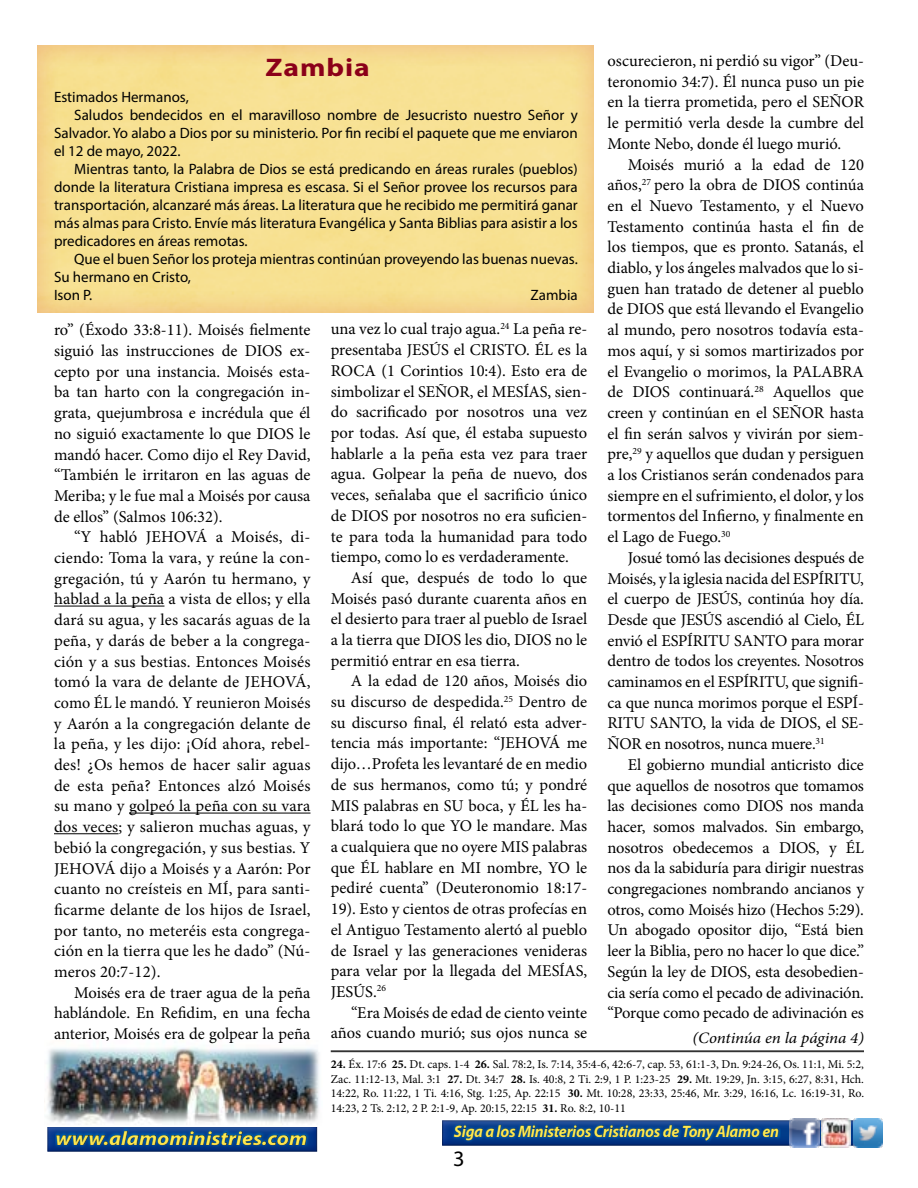
<style>
.page{position:relative;width:918px;height:1188px;background:#fff}
.page>*{position:absolute;margin:0;border:0;box-sizing:border-box;transform-origin:0 0}
.t1{font:700 25.5px "Myriad Pro";letter-spacing:.03em;color:#8b0019;scale:1.16 1}
.t2{font:22.05px "Myriad Pro";color:#000}
.t3{font:italic 700 19.5px "Myriad Pro";color:#ffeb50;scale:1.12 1}
.t4{font:16.5px/20.7px "Minion Pro";color:#000;text-align:justify}
.t5{font:italic 700 16.5px "Myriad Pro";letter-spacing:-.02em;color:#ffeb50}
.t6{font:italic 15.9px "Minion Pro";letter-spacing:-.01em;color:#000;scale:1.07 1}
.t7{font:15px "Myriad Pro";color:#000}
.t8{font:12px/14.4px "Minion Pro";color:#000;text-align:justify}
.s1{font-weight:700}
</style>
<div class="page">
<div style="left:40px;top:1122px;width:287px;height:30px;background:#002a5c;opacity:.4"></div>
<img style="left:44px;top:1047px;width:278px;height:79px">
<hr style="left:54px;top:606px;width:110px;height:1px;background:#000">
<hr style="left:129px;top:813px;width:182px;height:1px;background:#000">
<hr style="left:54px;top:833px;width:65px;height:1px;background:#000">
<hr style="left:331px;top:1050px;width:533px;height:2px;background:#000">
<div style="left:37px;top:31px;width:567px;height:294px;background:#d70f52;opacity:.2"></div>
<div style="left:55px;top:1127px;width:255px;height:21px;background:#214f9a"></div>
<div style="left:55px;top:1129px;width:254px;height:17px;background:#ffe600;opacity:.3"></div>
<div style="left:56px;top:1130px;width:253px;height:17px;background:#dc6657;opacity:.2"></div>
<div style="left:435px;top:1116px;width:439px;height:30px;background:#002a5c;opacity:.4"></div>
<svg style="left:453px;top:1120px;width:326px;height:3px"></svg>
<div style="left:451px;top:1123px;width:329px;height:18px;background:#1c4c97"></div>
<div style="left:452px;top:1124px;width:329px;height:19px;background:#dc6657;opacity:.2"></div>
<img style="left:789px;top:1118px;width:30px;height:30px">
<img style="left:853px;top:1118px;width:30px;height:30px">
<img style="left:822px;top:1118px;width:29px;height:30px">
<h1 class="t1" style="left:265px;top:51px;width:91px">Zambia</h1>
<p class="t7" style="left:54px;top:87px;width:136px">Estimados Hermanos,</p>
<p class="t7" style="left:74px;top:105px;width:505px">Saludos bendecidos en el maravilloso nombre de Jesucristo nuestro Señor y</p>
<p class="t7" style="left:54px;top:123px;width:525px">Salvador. Yo alabo a Dios por su ministerio. Por fin recibí el paquete que me enviaron</p>
<p class="t7" style="left:54px;top:141px;width:128px">el 12 de mayo, 2022.</p>
<p class="t7" style="left:74px;top:159px;width:505px">Mientras tanto, la Palabra de Dios se está predicando en áreas rurales (pueblos)</p>
<p class="t7" style="left:54px;top:177px;width:525px">donde la literatura Cristiana impresa es escasa. Si el Señor provee los recursos para</p>
<p class="t7" style="left:54px;top:195px;width:525px">transportación, alcanzaré más áreas. La literatura que he recibido me permitirá ganar</p>
<p class="t7" style="left:54px;top:213px;width:525px">más almas para Cristo. Envíe más literatura Evangélica y Santa Biblias para asistir a los</p>
<p class="t7" style="left:54px;top:231px;width:195px">predicadores en áreas remotas.</p>
<p class="t7" style="left:74px;top:249px;width:505px">Que el buen Señor los proteja mientras continúan proveyendo las buenas nuevas.</p>
<p class="t7" style="left:54px;top:267px;width:139px">Su hermano en Cristo,</p>
<p class="t7" style="left:54px;top:285px;width:40px">Ison P.</p>
<p class="t7" style="left:531px;top:285px;width:49px">Zambia</p>
<p class="t4" style="left:54px;top:320px;width:258px">ro” (Éxodo 33:8-11). Moisés fielmente siguió las instrucciones de DIOS ex&shy;cepto por una instancia. Moisés esta&shy;ba tan harto con la congregación in&shy;grata, quejumbrosa e incrédula que él no siguió exactamente lo que DIOS le mandó hacer. Como dijo el Rey David, “También le irritaron en las aguas de Meriba; y le fue mal a Moisés por causa de ellos” (Salmos 106:32).</p>
<p class="t4" style="left:54px;top:527px;width:258px;text-indent:20px">“Y habló JEHOVÁ a Moisés, di&shy;ciendo: Toma la vara, y reúne la con&shy;gregación, tú y Aarón tu hermano, y hablad a la peña a vista de ellos; y ella dará su agua, y les sacarás aguas de la peña, y darás de beber a la congrega&shy;ción y a sus bestias. Entonces Moisés tomó la vara de delante de JEHOVÁ, como ÉL le mandó. Y reunieron Moisés y Aarón a la congregación delante de la peña, y les dijo: ¡Oíd ahora, rebel&shy;des! ¿Os hemos de hacer salir aguas de esta peña? Entonces alzó Moisés su mano y golpeó la peña con su vara dos veces; y salieron muchas aguas, y bebió la congregación, y sus bestias. Y JEHOVÁ dijo a Moisés y a Aarón: Por cuanto no creísteis en MÍ, para santi&shy;ficarme delante de los hijos de Israel, por tanto, no meteréis esta congrega&shy;ción en la tierra que les he dado” (Nú&shy;meros 20:7-12).</p>
<p class="t4" style="left:54px;top:982px;width:258px;text-indent:20px">Moisés era de traer agua de la peña hablándole. En Refidim, en una fecha anterior, Moisés era de golpear la peña</p>
<p class="t4" style="left:331px;top:319px;width:258px">una vez lo cual trajo agua.<sup>24</sup> La peña re&shy;presentaba JESÚS el CRISTO. ÉL es la ROCA (1 Corintios 10:4). Esto era de simbolizar el SEÑOR, el MESÍAS, sien&shy;do sacrificado por nosotros una vez por todas. Así que, él estaba supuesto hablarle a la peña esta vez para traer agua. Golpear la peña de nuevo, dos veces, señalaba que el sacrificio único de DIOS por nosotros no era suficien&shy;te para toda la humanidad para todo tiempo, como lo es verdaderamente.</p>
<p class="t4" style="left:331px;top:567px;width:258px;text-indent:20px">Así que, después de todo lo que Moisés pasó durante cuarenta años en el desierto para traer al pueblo de Israel a la tierra que DIOS les dio, DIOS no le permitió entrar en esa tierra.</p>
<p class="t4" style="left:331px;top:671px;width:258px;text-indent:20px">A la edad de 120 años, Moisés dio su discurso de despedida.<sup>25</sup> Dentro de su discurso final, él relató esta adver&shy;tencia más importante: “JEHOVÁ me dijo…Profeta les levantaré de en medio de sus hermanos, como tú; y pondré MIS palabras en SU boca, y ÉL les ha&shy;blará todo lo que YO le mandare. Mas a cualquiera que no oyere MIS palabras que ÉL hablare en MI nombre, YO le pediré cuenta” (Deuteronomio 18:17- 19). Esto y cientos de otras profecías en el Antiguo Testamento alertó al pueblo de Israel y las generaciones venideras para velar por la llegada del MESÍAS, JESÚS.<sup>26</sup></p>
<p class="t4" style="left:331px;top:1002px;width:258px;text-align:right">“Era Moisés de edad de ciento veinte años cuando murió; sus ojos nunca se</p>
<p class="t4" style="left:608px;top:50px;width:258px">oscurecieron, ni perdió su vigor” (Deu&shy;teronomio 34:7). Él nunca puso un pie en la tierra prometida, pero el SEÑOR le permitió verla desde la cumbre del Monte Nebo, donde él luego murió.</p>
<p class="t4" style="left:607px;top:154px;width:258px;text-indent:20px">Moisés murió a la edad de 120 años,<sup>27</sup> pero la obra de DIOS continúa en el Nuevo Testamento, y el Nuevo Testamento continúa hasta el fin de los tiempos, que es pronto. Satanás, el diablo, y los ángeles malvados que lo si&shy;guen han tratado de detener al pueblo de DIOS que está llevando el Evangelio al mundo, pero nosotros todavía esta&shy;mos aquí, y si somos martirizados por el Evangelio o morimos, la PALABRA de DIOS continuará.<sup>28</sup> Aquellos que creen y continúan en el SEÑOR hasta el fin serán salvos y vivirán por siem&shy;pre,<sup>29</sup> y aquellos que dudan y persiguen a los Cristianos serán condenados para siempre en el sufrimiento, el dolor, y los tormentos del Infierno, y finalmente en el Lago de Fuego.<sup>30</sup></p>
<p class="t4" style="left:608px;top:547px;width:258px;text-indent:20px">Josué tomó las decisiones después de Moisés, y la iglesia nacida del ESPÍRITU, el cuerpo de JESÚS, continúa hoy día.<br>Desde que JESÚS ascendió al Cielo, ÉL envió el ESPÍRITU SANTO para morar dentro de todos los creyentes. Nosotros caminamos en el ESPÍRITU, que signifi&shy;ca que nunca morimos porque el ESPÍ-RITU SANTO, la vida de DIOS, el SE-ÑOR en nosotros, nunca muere.<sup>31</sup></p>
<p class="t4" style="left:608px;top:754px;width:258px;text-indent:20px">El gobierno mundial anticristo dice que aquellos de nosotros que tomamos las decisiones como DIOS nos manda hacer, somos malvados. Sin embargo, nosotros obedecemos a DIOS, y ÉL nos da la sabiduría para dirigir nuestras congregaciones nombrando ancianos y otros, como Moisés hizo (Hechos 5:29).<br>Un abogado opositor dijo, “Está bien leer la Biblia, pero no hacer lo que dice.” Según la ley de DIOS, esta desobedien&shy;cia sería como el pecado de adivinación. “Porque como pecado de adivinación es</p>
<p class="t6" style="left:693px;top:1027px;width:162px">(Continúa en la página 4)</p>
<p class="t3" style="left:56px;top:1126px;width:226px">www.alamoministries.com</p>
<p class="t8" style="left:331px;top:1057px;width:535px"><span class="s1">24.</span> Éx. 17:6 <span class="s1">25.</span> Dt. caps. 1-4 <span class="s1">26.</span> Sal. 78:2, Is. 7:14, 35:4-6, 42:6-7, cap. 53, 61:1-3, Dn. 9:24-26, Os. 11:1, Mi. 5:2, Zac. 11:12-13, Mal. 3:1 <span class="s1">27.</span> Dt. 34:7 <span class="s1">28.</span> Is. 40:8, 2 Ti. 2:9, 1 P. 1:23-25 <span class="s1">29.</span> Mt. 19:29, Jn. 3:15, 6:27, 8:31, Hch.<br>14:22, Ro. 11:22, 1 Ti. 4:16, Stg. 1:25, Ap. 22:15 <span class="s1">30.</span> Mt. 10:28, 23:33, 25:46, Mr. 3:29, 16:16, Lc. 16:19-31, Ro.<br>14:23, 2 Ts. 2:12, 2 P. 2:1-9, Ap. 20:15, 22:15 <span class="s1">31.</span> Ro. 8:2, 10-11</p>
<p class="t5" style="left:454px;top:1120px;width:327px">Siga a los Ministerios Cristianos de Tony Alamo en</p>
<h2 class="t2" style="left:453px;top:1145px;width:13px">3</h2>
</div>
